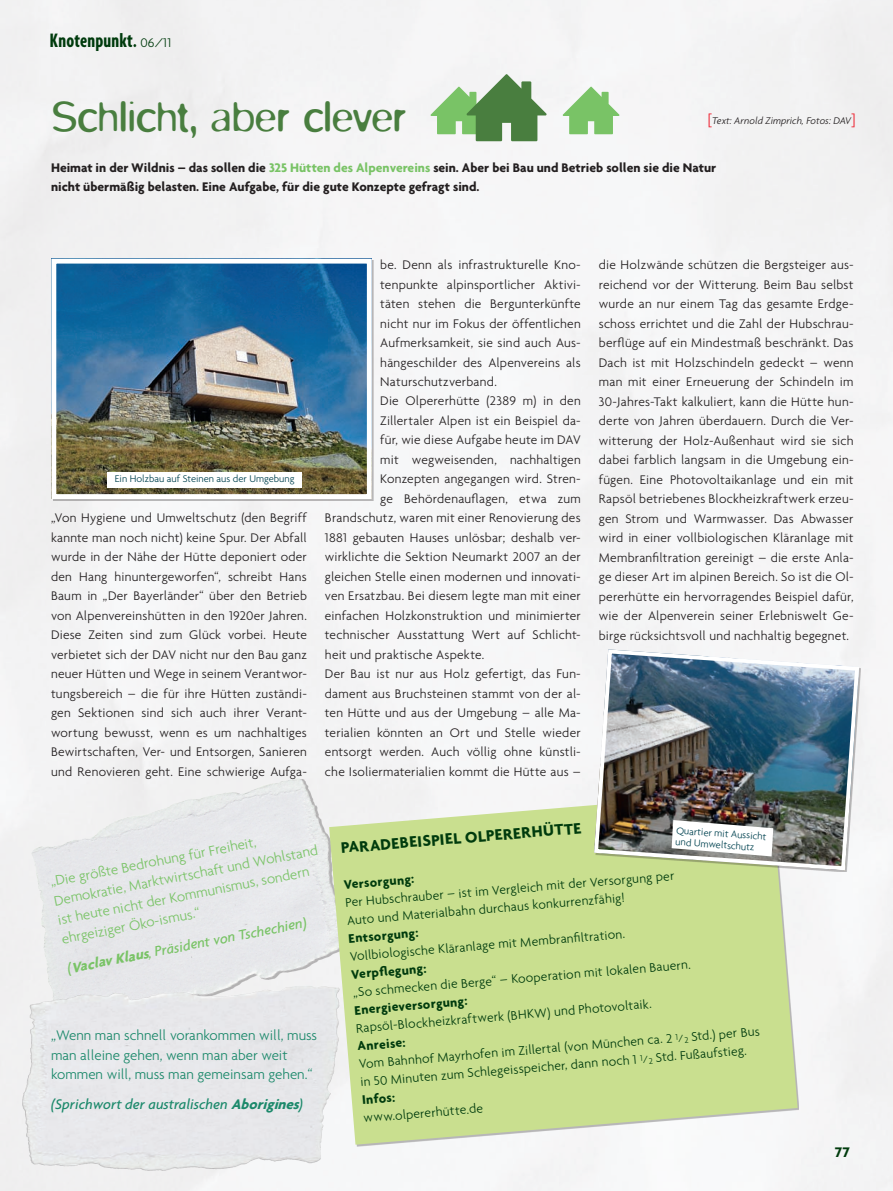
<style>
.page{position:relative;width:893px;height:1191px;background:#f5f5f6}
.page>*{position:absolute;margin:0;border:0;box-sizing:border-box;transform-origin:0 0}
.t1{font:300 46.5px "Blur";letter-spacing:-.01em;color:#497e3f}
.t2{font:700 extra-condensed 21px "Agenda";letter-spacing:.01em;color:#003b0d}
.t3{font:700 16.5px "Agenda";color:#003b0d}
.t4{font:300 15px/19.5px "Agenda";color:#79c366}
.t5{font:300 15px/19.5px "Agenda";color:#1c896b}
.t6{font:italic 500 15px "Agenda";color:#1c896b}
.t7{font:italic 500 15px "Agenda";color:#79c366}
.t8{font:700 15px "Agenda";color:#003b0d}
.t9{font:300 13.5px/19.5px "Agenda";letter-spacing:.015em;color:#231f20;text-align:justify}
.t10{font:300 13.5px/18px "Agenda";color:#003b0d}
.t11{font:700 13.5px/19.5px "Agenda";color:#231f20}
.t12{font:700 13.5px "Agenda";color:#003b0d}
.t13{font:300 10.5px/11.6px "Agenda";color:#004250}
.t14{font:italic 300 10.5px "Agenda";color:#231f20}
.s1{font-weight:300;font-stretch:normal;font-size:13.5px}
.s2{font-style:normal;font-size:15px;color:#ee1b29}
.s3{color:#79c366}
.s4{font-weight:700}
.s5{font-size:9px}
.s6{font-style:italic;font-size:10.5px}
</style>
<div class="page">
<img style="left:0;top:753px;width:371px;height:298px">
<img style="left:9px;top:974px;width:345px;height:208px">
<svg style="left:329px;top:790px;width:469px;height:354px;background:#cee19d"></svg>
<img style="left:592px;top:647px;width:269px;height:225px">
<img style="left:57px;top:265px;width:309px;height:228px">
<div style="left:51px;top:259px;width:321px;height:240px;border:5px solid #fff"></div>
<svg style="left:562px;top:87px;width:58px;height:47px"></svg>
<svg style="left:430px;top:74px;width:117px;height:67px"></svg>
<div style="left:107px;top:472px;width:195px;height:15px;background:#fff"></div>
<svg style="left:672px;top:820px;width:101px;height:36px"></svg>
<h2 class="t2" style="left:50px;top:28px;width:123px">Knotenpunkt. <span class="s1">06/11</span></h2>
<h1 class="t1" style="left:51px;top:91px;width:356px">Schlicht, aber clever</h1>
<p class="t14" style="left:708px;top:114px;width:149px"><span class="s2">[</span>Text: Arnold Zimprich, Fotos: DAV<span class="s2">]</span></p>
<p class="t11" style="left:51px;top:157px;width:667px">Heimat in der Wildnis – das sollen die <span class="s3">325 Hütten des Alpenvereins</span> sein. Aber bei Bau und Betrieb sollen sie die Natur nicht übermäßig belasten. Eine Aufgabe, für die gute Konzepte gefragt sind.</p>
<p class="t13" style="left:115px;top:473px;width:181px">Ein Holzbau auf Steinen aus der Umgebung</p>
<p class="t9" style="left:51px;top:508px;width:257px">„Von Hygiene und Umweltschutz (den Begriff kannte man noch nicht) keine Spur. Der Abfall wurde in der Nähe der Hütte deponiert oder den Hang hinuntergeworfen“, schreibt Hans Baum in „Der Bayerländer“ über den Betrieb von Alpenvereinshütten in den 1920er Jahren.<br>Diese Zeiten sind zum Glück vorbei. Heute verbietet sich der DAV nicht nur den Bau ganz neuer Hütten und Wege in seinem Verantwor&shy;tungsbereich – die für ihre Hütten zuständi&shy;gen Sektionen sind sich auch ihrer Verant&shy;wortung bewusst, wenn es um nachhaltiges Bewirtschaften, Ver- und Entsorgen, Sanieren und Renovieren geht. Eine schwierige Aufga-</p>
<p class="t9" style="left:380px;top:255px;width:202px">be. Denn als infrastrukturelle Kno-</p>
<p class="t9" style="left:380px;top:274px;width:202px">tenpunkte alpinsportlicher Aktivi-</p>
<p class="t9" style="left:380px;top:294px;width:202px">täten stehen die Bergunterkünfte</p>
<p class="t9" style="left:380px;top:313px;width:202px">nicht nur im Fokus der öffentlichen</p>
<p class="t9" style="left:380px;top:333px;width:202px">Aufmerksamkeit, sie sind auch Aus-</p>
<p class="t9" style="left:380px;top:352px;width:202px">hängeschilder des Alpenvereins als</p>
<p class="t9" style="left:380px;top:372px;width:118px">Naturschutzverband.</p>
<p class="t9" style="left:380px;top:391px;width:202px">Die Olpererhütte (2389 m) in den</p>
<p class="t9" style="left:380px;top:411px;width:202px">Zillertaler Alpen ist ein Beispiel da-</p>
<p class="t9" style="left:380px;top:430px;width:202px">für, wie diese Aufgabe heute im DAV</p>
<p class="t9" style="left:380px;top:449px;width:202px">mit wegweisenden, nachhaltigen</p>
<p class="t9" style="left:380px;top:469px;width:202px">Konzepten angegangen wird. Stren-</p>
<p class="t9" style="left:380px;top:488px;width:202px">ge Behördenauflagen, etwa zum</p>
<p class="t9" style="left:325px;top:508px;width:257px">Brandschutz, waren mit einer Renovierung des</p>
<p class="t9" style="left:325px;top:527px;width:257px">1881 gebauten Hauses unlösbar; deshalb ver-</p>
<p class="t9" style="left:325px;top:547px;width:257px">wirklichte die Sektion Neumarkt 2007 an der</p>
<p class="t9" style="left:325px;top:566px;width:257px">gleichen Stelle einen modernen und innovati-</p>
<p class="t9" style="left:325px;top:586px;width:257px">ven Ersatzbau. Bei diesem legte man mit einer</p>
<p class="t9" style="left:325px;top:605px;width:257px">einfachen Holzkonstruktion und minimierter</p>
<p class="t9" style="left:325px;top:625px;width:257px">technischer Ausstattung Wert auf Schlicht-</p>
<p class="t9" style="left:325px;top:644px;width:161px">heit und praktische Aspekte.</p>
<p class="t9" style="left:325px;top:664px;width:257px">Der Bau ist nur aus Holz gefertigt, das Fun-</p>
<p class="t9" style="left:325px;top:683px;width:257px">dament aus Bruchsteinen stammt von der al-</p>
<p class="t9" style="left:325px;top:703px;width:257px">ten Hütte und aus der Umgebung – alle Ma-</p>
<p class="t9" style="left:325px;top:722px;width:257px">terialien könnten an Ort und Stelle wieder</p>
<p class="t9" style="left:325px;top:742px;width:257px">entsorgt werden. Auch völlig ohne künstli-</p>
<p class="t9" style="left:325px;top:761px;width:257px">che Isoliermaterialien kommt die Hütte aus –</p>
<p class="t9" style="left:599px;top:255px;width:256px">die Holzwände schützen die Bergsteiger aus&shy;reichend vor der Witterung. Beim Bau selbst wurde an nur einem Tag das gesamte Erdge&shy;schoss errichtet und die Zahl der Hubschrau&shy;berflüge auf ein Mindestmaß beschränkt. Das Dach ist mit Holzschindeln gedeckt – wenn man mit einer Erneuerung der Schindeln im 30-Jahres-Takt kalkuliert, kann die Hütte hun&shy;derte von Jahren überdauern. Durch die Ver&shy;witterung der Holz-Außenhaut wird sie sich dabei farblich langsam in die Umgebung ein&shy;fügen. Eine Photovoltaikanlage und ein mit Rapsöl betriebenes Blockheizkraftwerk erzeu&shy;gen Strom und Warmwasser. Das Abwasser wird in einer vollbiologischen Kläranlage mit Membranfiltration gereinigt – die erste Anla&shy;ge dieser Art im alpinen Bereich. So ist die Ol&shy;pererhütte ein hervorragendes Beispiel dafür, wie der Alpenverein seiner Erlebniswelt Ge&shy;birge rücksichtsvoll und nachhaltig begegnet.</p>
<p class="t4" style="left:49px;top:872px;width:270px;rotate:-11deg">„Die größte Bedrohung für Freiheit, Demokratie, Marktwirtschaft und Wohlstand ist heute nicht der Kommunismus, sondern ehrgeiziger Öko-ismus.“</p>
<p class="t7" style="left:66px;top:959px;width:245px;rotate:-11deg">(<span class="s4">Vaclav Klaus</span>, Präsident von Tschechien)</p>
<p class="t5" style="left:51px;top:1025px;width:268px">„Wenn man schnell vorankommen will, muss man alleine gehen, wenn man aber weit kommen will, muss man gemeinsam gehen.“</p>
<p class="t6" style="left:51px;top:1095px;width:254px">(Sprichwort der australischen <span class="s4">Aborigines</span>)</p>
<p class="t3" style="left:340px;top:838px;width:40px;rotate:-5deg">Paradebeispie</p>
<p class="t3" style="left:452px;top:828px;width:111px;rotate:-5deg">l Olpe rerhütte</p>
<p class="t13" style="left:677px;top:824px;width:92px;rotate:4deg">Quartier mit Aussicht und Umweltschutz</p>
<p class="t10" style="left:345px;top:894px;width:331px;rotate:-5deg">Per Hubschrauber – ist im Vergleich mit der Versorgung per<br>Auto und Materialbahn durchaus konkurrenzfähig!</p>
<p class="t12" style="left:348px;top:930px;width:72px;rotate:-5deg">Entsorgung:</p>
<p class="t12" style="left:343px;top:876px;width:72px;rotate:-5deg">Versorgung:</p>
<p class="t10" style="left:349px;top:947px;width:277px;rotate:-5deg">Vollbiologische Kläranlage mit Membranfi ltration.</p>
<p class="t12" style="left:351px;top:966px;width:77px;rotate:-5deg">Verpfl egung:</p>
<p class="t10" style="left:352px;top:984px;width:340px;rotate:-5deg">„So schmecken die Berge“ – Kooperation mit lokalen Bauern.</p>
<p class="t12" style="left:354px;top:1002px;width:115px;rotate:-5deg">Energieversorgung:</p>
<p class="t10" style="left:355px;top:1019px;width:298px;rotate:-5deg">Rapsöl-Blockheizkraftwerk (BHKW) und Photovoltaik.</p>
<p class="t10" style="left:356px;top:1037px;width:404px;rotate:-5deg"><span class="s4">Anreise:<br></span>Vom Bahnhof Mayrhofen im Zillertal (von München ca. 2 <span class="s5">1</span><span class="s6">/</span><sub>2</sub> Std.) per Bus in 50 Minuten zum Schlegeisspeicher, dann noch 1 <span class="s5">1</span><span class="s6">/</span><sub>2</sub> Std. Fußaufstieg.<br><span class="s4">Infos:</span></p>
<p class="t10" style="left:363px;top:1109px;width:121px;rotate:-5deg">www.olpererhütte.de</p>
<p class="t8" style="left:835px;top:1143px;width:17px">77</p>
</div>
